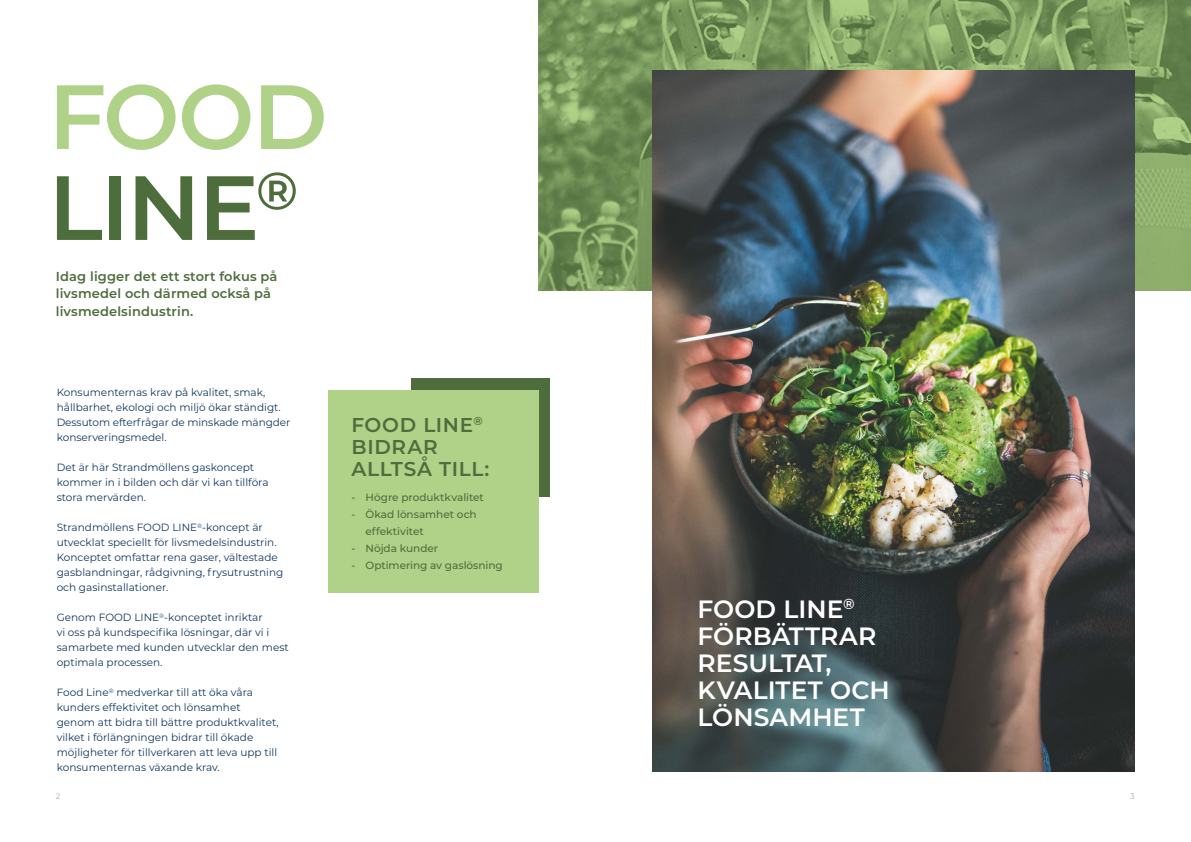
<style>
.page{position:relative;width:1191px;height:842px;background:#fff}
.page>*{position:absolute;margin:0;border:0;box-sizing:border-box;transform-origin:0 0}
.t1{font:600 90.9px/90.9px "Montserrat";letter-spacing:-.025em;color:#b0d288}
.t2{font:600 25px/27px "Montserrat";color:#fff}
.t3{font:600 20px/22px "Montserrat";letter-spacing:.03em;color:#4e6d3d}
.t4{font:600 13px/17.5px "Montserrat";letter-spacing:.01em;color:#4e6d3d}
.t5{font:10.5px/15px "Montserrat";color:#0f375e}
.t6{font:500 10.5px/17px "Montserrat";letter-spacing:-.005em;color:#4e6d3d}
.t7{font:500 8px "Montserrat";color:#bebebd}
.s1{color:#4e6d3d}
</style>
<div class="page">
<img style="left:539px;top:0;width:652px;height:291px">
<img style="left:652px;top:71px;width:482px;height:700px">
<div style="left:411px;top:378px;width:139px;height:119px;background:#4e6d3d"></div>
<div style="left:329px;top:390px;width:210px;height:202px;background:#b0d288"></div>
<h1 class="t1" style="left:48px;top:67px;width:281px">FOOD<br><span class="s1">LINE</span><sup>®</sup></h1>
<p class="t4" style="left:56px;top:267px;width:223px">Idag ligger det ett stort fokus på livsmedel och därmed också på livsmedelsindustrin.</p>
<p class="t5" style="left:57px;top:384px;width:235px">Konsumenternas krav på kvalitet, smak, hållbarhet, ekologi och miljö ökar ständigt.<br>Dessutom efterfrågar de minskade mängder konserveringsmedel.</p>
<p class="t5" style="left:57px;top:459px;width:213px">Det är här Strandmöllens gaskoncept kommer in i bilden och där vi kan tillföra stora mervärden.</p>
<p class="t5" style="left:57px;top:519px;width:228px">Strandmöllens FOOD LINE<sup>®</sup>-koncept är utvecklat speciellt för livsmedelsindustrin.<br>Konceptet omfattar rena gaser, vältestade gasblandningar, rådgivning, frysutrustning och gasinstallationer.</p>
<p class="t5" style="left:57px;top:609px;width:233px">Genom FOOD LINE<sup>®</sup>-konceptet inriktar<br>vi oss på kundspecifika lösningar, där vi i samarbete med kunden utvecklar den mest optimala processen.</p>
<p class="t5" style="left:57px;top:684px;width:223px">Food Line<sup>®</sup> medverkar till att öka våra kunders effektivitet och lönsamhet genom att bidra till bättre produktkvalitet, vilket i förlängningen bidrar till ökade möjligheter för tillverkaren att leva upp till konsumenternas växande krav.</p>
<h3 class="t3" style="left:351px;top:413px;width:139px">FOOD LINE<sup>®<br></sup>BIDRAR<br>ALLTSÅ TILL:</h3>
<p class="t6" style="left:351px;top:489px;width:134px">- Högre produktkvalitet</p>
<p class="t6" style="left:365px;top:506px;width:113px;text-indent:-14px">- Ökad lönsamhet och effektivitet</p>
<p class="t6" style="left:351px;top:540px;width:88px">- Nöjda kunder</p>
<p class="t6" style="left:351px;top:557px;width:153px">- Optimering av gaslösning</p>
<h2 class="t2" style="left:697px;top:594px;width:194px">FOOD LINE<sup>®<br></sup>FÖRBÄTTRAR<br>RESULTAT,<br>KVALITET OCH<br>LÖNSAMHET</h2>
<p class="t7" style="left:56px;top:791px;width:6px">2</p>
<p class="t7" style="left:1130px;top:791px;width:6px">3</p>
</div>
